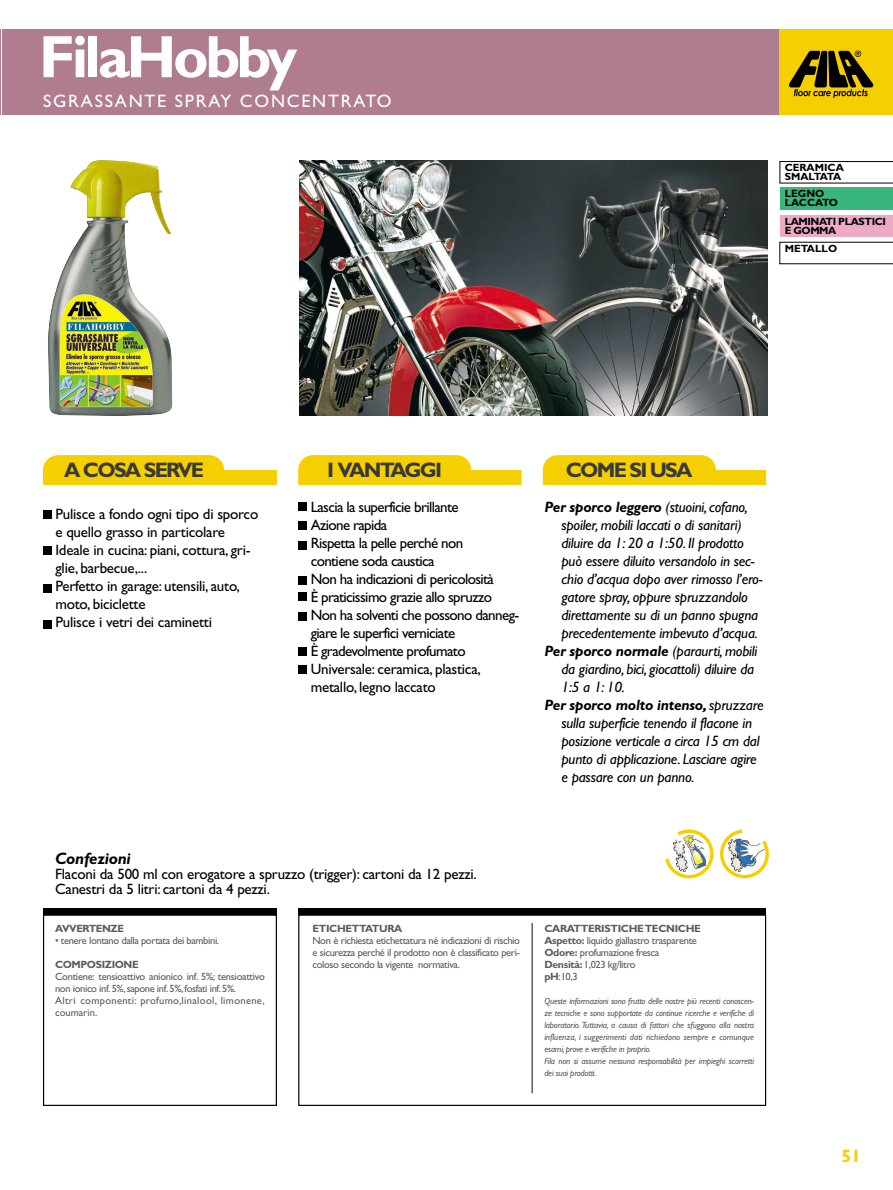
<style>
.page{position:relative;width:893px;height:1190px;background:#fff}
.page>*{position:absolute;margin:0;border:0;box-sizing:border-box;transform-origin:0 0}
.t1{font:700 60px "Gill Sans";letter-spacing:-.055em;color:#fff}
.t2{font:700 21px "Gill Sans";letter-spacing:-.085em;color:#393939}
.t3{font:18px "Gill Sans";letter-spacing:.1em;color:#fff}
.t4{font:700 18px "Gill Sans";color:#f6cf00}
.t5{font:italic 700 16.5px "Gill Sans";letter-spacing:-.015em;color:#000}
.t6{font:italic 15px "Gill Sans";letter-spacing:-.015em;color:#000}
.t7{font:15px/18px "Gill Sans";letter-spacing:-.04em;color:#000}
.t8{font:15px/18px "Gill Sans";letter-spacing:-.015em;color:#000}
.t9{font:italic 700 15px "Gill Sans";letter-spacing:-.015em;color:#000}
.t10{font:10.5px/12px "Gill Sans";letter-spacing:-.035em;color:#5c5c5c}
.t11{font:700 10.5px "Gill Sans";letter-spacing:-.04em;color:#5c5c5c}
.t12{font:700 10.5px/9px "Gill Sans";color:#000}
.t13{font:700 10.5px/9px "Gill Sans";letter-spacing:-.04em;color:#000}
.t14{font:italic 9px/12px "Gill Sans";letter-spacing:-.025em;color:#5c5c5c}
.s1{font-weight:400}
.s2{font-weight:700}
</style>
<div class="page">
<hr style="left:0;top:30px;width:1px;height:85px;background:#b07c90">
<svg style="left:543px;top:455px;width:223px;height:30px;background:#f7d521"></svg>
<svg style="left:298px;top:455px;width:223px;height:30px;background:#f7d522"></svg>
<svg style="left:43px;top:455px;width:234px;height:30px;background:#f7d522"></svg>
<svg style="left:665px;top:829px;width:104px;height:50px"></svg>
<div style="left:43px;top:510px;width:9px;height:9px;background:#000"></div>
<div style="left:43px;top:584px;width:9px;height:9px;background:#000"></div>
<div style="left:43px;top:620px;width:9px;height:9px;background:#000"></div>
<div style="left:298px;top:502px;width:9px;height:8px;background:#000"></div>
<div style="left:298px;top:521px;width:9px;height:9px;background:#000"></div>
<div style="left:298px;top:541px;width:9px;height:8px;background:#000"></div>
<div style="left:298px;top:647px;width:9px;height:8px;background:#000"></div>
<div style="left:298px;top:665px;width:9px;height:8px;background:#000"></div>
<div style="left:298px;top:576px;width:9px;height:8px;background:#000"></div>
<div style="left:298px;top:592px;width:9px;height:9px;background:#000"></div>
<div style="left:298px;top:612px;width:9px;height:8px;background:#000"></div>
<div style="left:2px;top:30px;width:782px;height:85px;background:#b07c90"></div>
<img style="left:48px;top:160px;width:124px;height:256px">
<div style="left:43px;top:546px;width:9px;height:9px;background:#000"></div>
<svg style="left:42px;top:914px;width:724px;height:192px"></svg>
<hr style="left:531px;top:923px;width:2px;height:170px;background:#5c5c5c">
<div style="left:43px;top:908px;width:234px;height:6px;background:#000"></div>
<div style="left:298px;top:908px;width:468px;height:6px;background:#000"></div>
<img style="left:299px;top:161px;width:468px;height:254px">
<div style="left:779px;top:30px;width:113px;height:85px;background:#f6cf00"></div>
<svg style="left:788px;top:51px;width:85px;height:47px"></svg>
<svg style="left:779px;top:242px;width:113px;height:22px"></svg>
<div style="left:779px;top:215px;width:113px;height:22px;background:#eeaac4"></div>
<div style="left:780px;top:187px;width:112px;height:23px;background:#38b67b"></div>
<svg style="left:779px;top:161px;width:113px;height:22px"></svg>
<h1 class="t1" style="left:39px;top:36px;width:260px">FilaHobby</h1>
<h3 class="t3" style="left:43px;top:95px;width:350px">SGRASSANTE SPRAY CONCENTRATO</h3>
<p class="t12" style="left:784px;top:164px;width:61px">CERAMICA<br>SMALTATA</p>
<p class="t12" style="left:784px;top:190px;width:55px">LEGNO<br>LACCATO</p>
<p class="t13" style="left:784px;top:218px;width:103px">LAMINATI PLASTICI<br>E GOMMA</p>
<p class="t12" style="left:784px;top:245px;width:54px">METALLO</p>
<h2 class="t2" style="left:64px;top:463px;width:142px">A COSA SERVE</h2>
<h2 class="t2" style="left:327px;top:463px;width:116px">I VANTAGGI</h2>
<h2 class="t2" style="left:565px;top:463px;width:128px">COME SI USA</h2>
<h3 class="t8" style="left:55px;top:507px;width:204px">Pulisce a fondo ogni tipo di sporco e quello grasso in particolare<br>Ideale in cucina: piani, cottura, gri&shy;glie, barbecue,...<br>Perfetto in garage: utensili, auto, moto, biciclette<br>Pulisce i vetri dei caminetti</h3>
<p class="t7" style="left:311px;top:499px;width:210px">Lascia la superficie brillante<br>Azione rapida<br>Rispetta la pelle perché non<br>contiene soda caustica<br>Non ha indicazioni di pericolosità<br>È praticissimo grazie allo spruzzo<br>Non ha solventi che possono danneg&shy;giare le superfici verniciate<br>È gradevolmente profumato<br>Universale: ceramica, plastica, metallo, legno laccato</p>
<h3 class="t9" style="left:544px;top:501px;width:205px">Per sporco leggero <span class="s1">(stuoini, cofano,</span></h3>
<h3 class="t6" style="left:561px;top:519px;width:182px">spoiler, mobili laccati o di sanitari)</h3>
<h3 class="t6" style="left:561px;top:537px;width:184px">diluire da 1: 20 a 1:50. Il prodotto</h3>
<h3 class="t6" style="left:561px;top:555px;width:194px">può essere diluito versandolo in sec-</h3>
<h3 class="t6" style="left:561px;top:573px;width:202px">chio d’acqua dopo aver rimosso l’ero-</h3>
<h3 class="t6" style="left:561px;top:591px;width:188px">gatore spray, oppure spruzzandolo</h3>
<h3 class="t6" style="left:561px;top:609px;width:198px">direttamente su di un panno spugna</h3>
<h3 class="t6" style="left:561px;top:627px;width:198px">precedentemente imbevuto d’acqua.</h3>
<h3 class="t9" style="left:544px;top:645px;width:214px">Per sporco normale <span class="s1">(paraurti, mobili</span></h3>
<h3 class="t6" style="left:561px;top:663px;width:194px">da giardino, bici, giocattoli) diluire da</h3>
<h3 class="t6" style="left:561px;top:681px;width:65px">1:5 a 1: 10.</h3>
<h3 class="t9" style="left:544px;top:699px;width:221px">Per sporco molto intenso, <span class="s1">spruzzare</span></h3>
<h3 class="t6" style="left:561px;top:717px;width:192px">sulla superficie tenendo il flacone in</h3>
<h3 class="t6" style="left:561px;top:735px;width:200px">posizione verticale a circa 15 cm dal</h3>
<h3 class="t6" style="left:561px;top:753px;width:197px">punto di applicazione. Lasciare agire</h3>
<h3 class="t6" style="left:561px;top:771px;width:134px">e passare con un panno.</h3>
<h3 class="t5" style="left:55px;top:852px;width:77px">Confezioni</h3>
<h3 class="t8" style="left:55px;top:867px;width:423px;line-height:15px">Flaconi da 500 ml con erogatore a spruzzo (trigger): cartoni da 12 pezzi.<br>Canestri da 5 litri: cartoni da 4 pezzi.</h3>
<p class="t11" style="left:55px;top:924px;width:71px">AVVERTENZE</p>
<p class="t10" style="left:55px;top:935px;width:166px">• tenere lontano dalla portata dei bambini.</p>
<p class="t11" style="left:55px;top:960px;width:85px">COMPOSIZIONE</p>
<p class="t10" style="left:55px;top:971px;width:211px">Contiene: tensioattivo anionico inf. 5%; tensioattivo non ionico inf.5%,sapone inf.5%,fosfati inf.5%.<br>Altri componenti: profumo,linalool, limonene, coumarin.</p>
<p class="t11" style="left:312px;top:924px;width:92px">ETICHETTATURA</p>
<p class="t10" style="left:312px;top:935px;width:209px;text-align:justify">Non è richiesta etichettatura né indicazioni di rischio e sicurezza perché il prodotto non è classificato peri&shy;coloso secondo la vigente normativa.</p>
<p class="t10" style="left:544px;top:923px;width:158px"><span class="s2">CARATTERISTICHE TECNICHE<br>Aspetto:</span> liquido giallastro trasparente<br><span class="s2">Odore:</span> profumazione fresca<br><span class="s2">Densità:</span> 1,023 kg/litro<br><span class="s2">pH</span>:10,3</p>
<p class="t14" style="left:544px;top:995px;width:211px">Queste informazioni sono frutto delle nostre più recenti conoscen&shy;ze tecniche e sono supportate da continue ricerche e verifiche di laboratorio.Tuttavia, a causa di fattori che sfuggono alla nostra influenza, i suggerimenti dati richiedono sempre e comunque esami,prove e verifiche in proprio.<br>Fila non si assume nessuna responsabilità per impieghi scorretti dei suoi prodotti.</p>
<h3 class="t4" style="left:841px;top:1150px;width:21px">51</h3>
</div>
